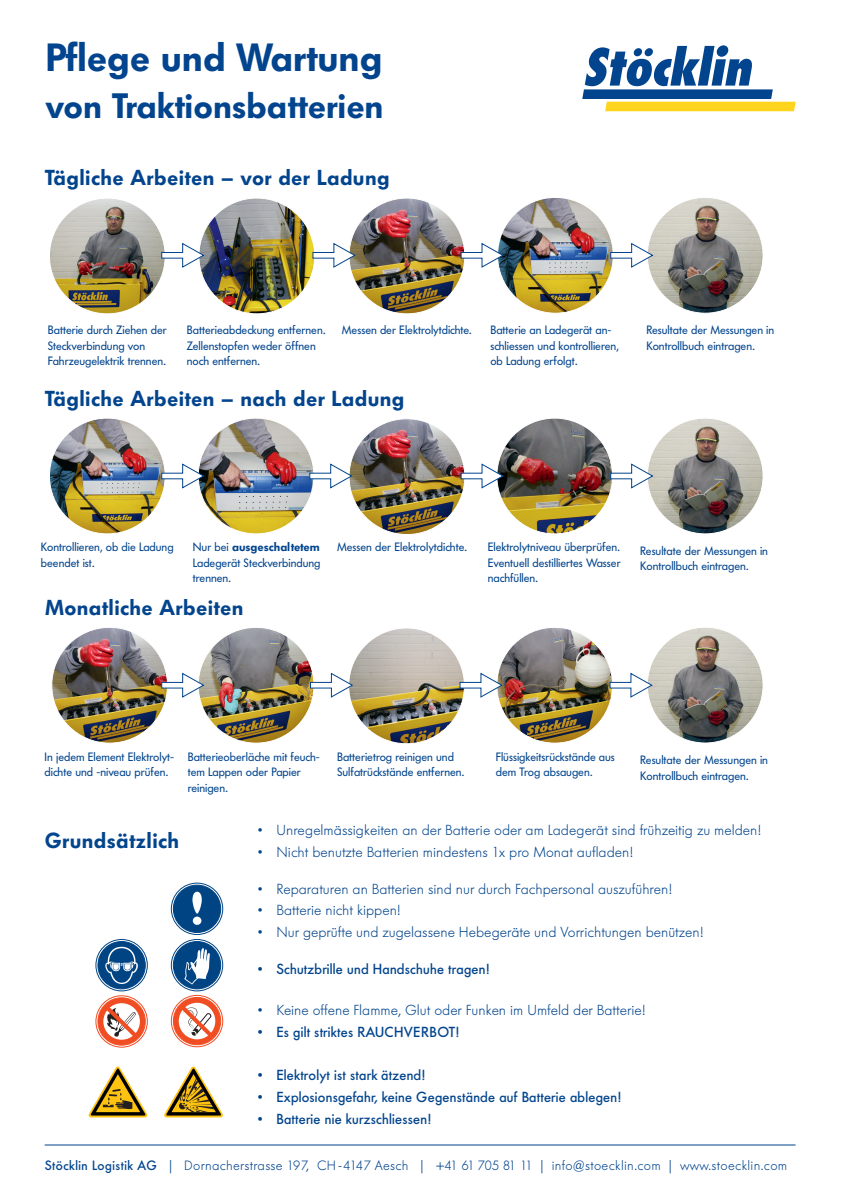
<style>
.page{position:relative;width:842px;height:1191px;background:#fff}
.page>*{position:absolute;margin:0;border:0;box-sizing:border-box;transform-origin:0 0}
.t1{font:600 39px "Futura BQ";color:#02448d}
.t2{font:600 35px "Futura BQ";color:#02448d}
.t3{font:600 21.5px "Futura BQ";letter-spacing:.02em;color:#02448d}
.t4{font:300 14.5px "Futura BQ";color:#02448d}
.t5{font:500 14.5px "Futura BQ";color:#02448d}
.t6{font:300 13.4px "Futura BQ";letter-spacing:.02em;color:#02448d}
.t7{font:12px/15.5px "Futura BQ";color:#02448d}
.s1{font-weight:600}
.s2{font-weight:500}
</style>
<div class="page">
<svg style="left:582px;top:45px;width:214px;height:66px"></svg>
<hr style="left:45px;top:1144px;width:750px;height:1px;background:#02448d">
<svg style="left:164px;top:1066px;width:59px;height:51px"></svg>
<svg style="left:88px;top:1066px;width:60px;height:51px"></svg>
<svg style="left:96px;top:939px;width:52px;height:108px"></svg>
<svg style="left:171px;top:882px;width:52px;height:165px"></svg>
<img style="left:49px;top:198px;width:116px;height:116px;border-radius:58px">
<img style="left:497px;top:197px;width:116px;height:116px;border-radius:58px">
<img style="left:647px;top:197px;width:116px;height:116px;border-radius:58px">
<img style="left:647px;top:418px;width:116px;height:116px;border-radius:58px">
<img style="left:647px;top:627px;width:116px;height:116px;border-radius:58px">
<img style="left:497px;top:418px;width:115px;height:116px;border-radius:58px">
<img style="left:497px;top:627px;width:115px;height:116px;border-radius:58px">
<img style="left:49px;top:418px;width:116px;height:116px;border-radius:58px">
<img style="left:198px;top:418px;width:116px;height:116px;border-radius:58px">
<img style="left:198px;top:627px;width:116px;height:116px;border-radius:58px">
<img style="left:199px;top:198px;width:116px;height:116px;border-radius:58px">
<img style="left:349px;top:198px;width:116px;height:116px;border-radius:58px">
<img style="left:349px;top:419px;width:116px;height:115px;border-radius:58px">
<img style="left:349px;top:628px;width:115px;height:115px;border-radius:57px">
<svg style="left:161px;top:243px;width:43px;height:25px"></svg>
<svg style="left:161px;top:463px;width:43px;height:25px"></svg>
<svg style="left:312px;top:243px;width:44px;height:25px"></svg>
<svg style="left:309px;top:463px;width:43px;height:25px"></svg>
<svg style="left:310px;top:672px;width:43px;height:26px"></svg>
<svg style="left:461px;top:243px;width:43px;height:25px"></svg>
<svg style="left:461px;top:463px;width:43px;height:25px"></svg>
<svg style="left:459px;top:672px;width:44px;height:26px"></svg>
<svg style="left:610px;top:243px;width:43px;height:25px"></svg>
<svg style="left:610px;top:463px;width:43px;height:25px"></svg>
<svg style="left:609px;top:672px;width:44px;height:26px"></svg>
<img style="left:52px;top:627px;width:116px;height:116px;border-radius:58px">
<svg style="left:161px;top:672px;width:43px;height:26px"></svg>
<h1 class="t1" style="left:45px;top:35px;width:339px">Pflege und Wartung</h1>
<h2 class="t2" style="left:45px;top:86px;width:340px">von Traktionsbatterien</h2>
<h3 class="t3" style="left:45px;top:165px;width:346px">Tägliche Arbeiten – vor der Ladung</h3>
<p class="t7" style="left:48px;top:322px;width:121px">Batterie durch Ziehen der<br>Steckverbindung von<br>Fahrzeugelektrik trennen.</p>
<p class="t7" style="left:187px;top:322px;width:140px">Batterieabdeckung entfernen.<br>Zellenstopfen weder öffnen noch entfernen.</p>
<p class="t7" style="left:342px;top:322px;width:131px">Messen der Elektrolytdichte.</p>
<h3 class="t3" style="left:45px;top:386px;width:361px">Tägliche Arbeiten – nach der Ladung</h3>
<p class="t7" style="left:490px;top:322px;width:130px">Batterie an Ladegerät an&shy;schliessen und kontrollieren, ob Ladung erfolgt.</p>
<p class="t7" style="left:646px;top:322px;width:129px">Resultate der Messungen in<br>Kontrollbuch eintragen.</p>
<p class="t7" style="left:41px;top:539px;width:134px">Kontrollieren, ob die Ladung beendet ist.</p>
<p class="t7" style="left:193px;top:539px;width:129px;text-align:justify">Nur bei <span class="s1">ausgeschaltetem </span>Ladegerät Steckverbindung trennen.</p>
<h3 class="t3" style="left:45px;top:595px;width:200px">Monatliche Arbeiten</h3>
<p class="t7" style="left:337px;top:539px;width:131px">Messen der Elektrolytdichte.</p>
<p class="t7" style="left:488px;top:539px;width:134px;text-align:justify">Elektrolytniveau überprüfen.<br>Eventuell destilliertes Wasser nachfüllen.</p>
<p class="t7" style="left:640px;top:543px;width:129px">Resultate der Messungen in<br>Kontrollbuch eintragen.</p>
<p class="t7" style="left:45px;top:749px;width:131px">In jedem Element Elektrolyt&shy;dichte und -niveau prüfen.</p>
<p class="t7" style="left:188px;top:749px;width:134px">Batterieoberläche mit feuch&shy;tem Lappen oder Papier reinigen.</p>
<p class="t7" style="left:337px;top:749px;width:129px">Batterietrog reinigen und<br>Sulfatrückstände entfernen.</p>
<p class="t7" style="left:496px;top:749px;width:121px">Flüssigkeitsrückstände aus dem Trog absaugen.</p>
<p class="t7" style="left:640px;top:752px;width:129px">Resultate der Messungen in<br>Kontrollbuch eintragen.</p>
<h3 class="t3" style="left:45px;top:828px;width:136px">Grundsätzlich</h3>
<p class="t4" style="left:258px;top:821px;width:504px">• Unregelmässigkeiten an der Batterie oder am Ladegerät sind frühzeitig zu melden!</p>
<p class="t4" style="left:258px;top:843px;width:377px">• Nicht benutzte Batterien mindestens 1x pro Monat aufladen!</p>
<p class="t4" style="left:258px;top:880px;width:415px">• Reparaturen an Batterien sind nur durch Fachpersonal auszuführen!</p>
<p class="t4" style="left:258px;top:902px;width:144px">• Batterie nicht kippen!</p>
<p class="t4" style="left:258px;top:923px;width:447px">• Nur geprüfte und zugelassene Hebegeräte und Vorrichtungen benützen!</p>
<p class="t5" style="left:258px;top:960px;width:233px">• Schutzbrille und Handschuhe tragen!</p>
<p class="t4" style="left:258px;top:1001px;width:389px">• Keine offene Flamme, Glut oder Funken im Umfeld der Batterie!</p>
<p class="t5" style="left:258px;top:1023px;width:203px">• Es gilt striktes RAUCHVERBOT!</p>
<p class="t5" style="left:258px;top:1066px;width:169px">• Elektrolyt ist stark ätzend!</p>
<p class="t5" style="left:258px;top:1088px;width:365px">• Explosionsgefahr, keine Gegenstände auf Batterie ablegen!</p>
<p class="t5" style="left:258px;top:1110px;width:175px">• Batterie nie kurzschliessen!</p>
<p class="t6" style="left:45px;top:1157px;width:744px"><span class="s2">Stöcklin Logistik AG</span> | Dornacherstrasse 197, CH -4147 Aesch | +41 61 705 81 11 | info@stoecklin.com | www.stoecklin.com</p>
</div>
